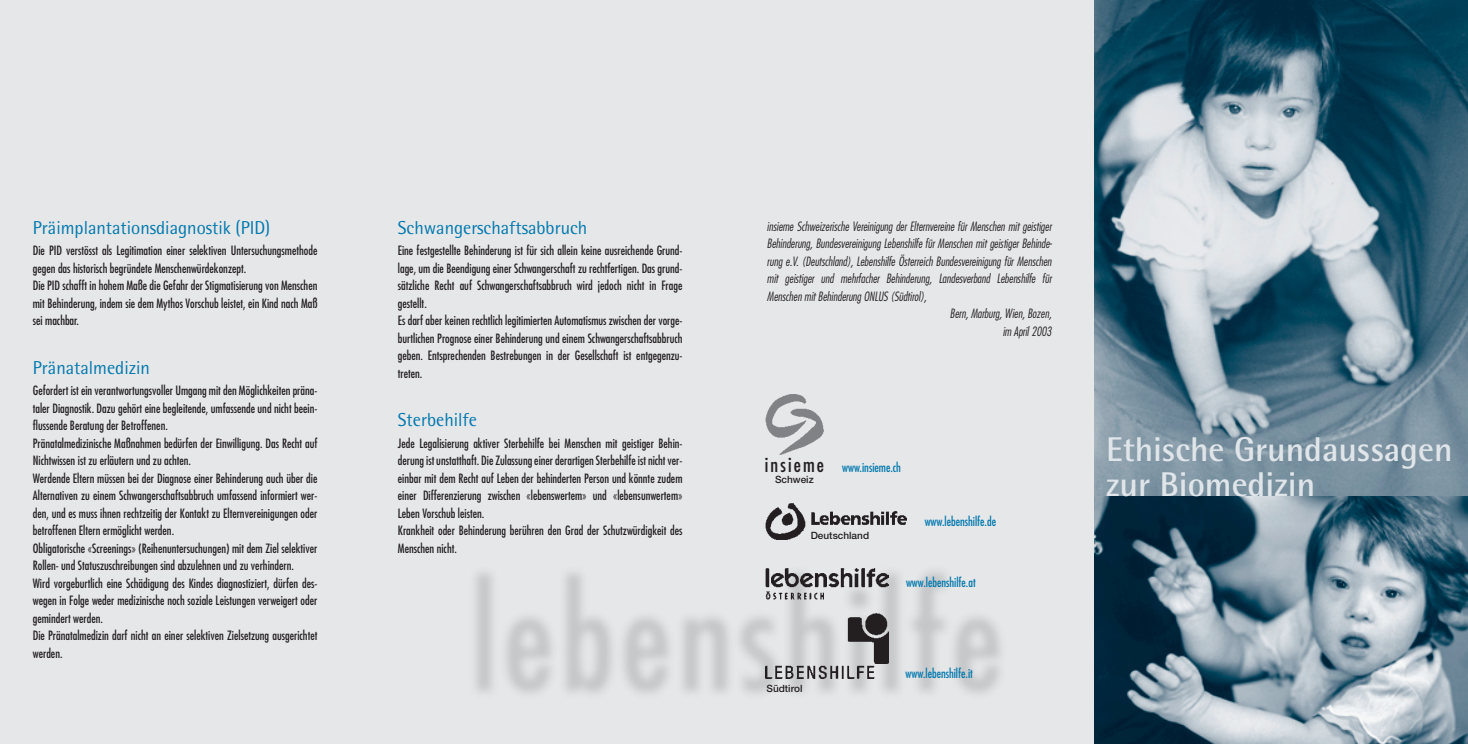
<style>
.page{position:relative;width:1468px;height:744px;background:#fff}
.page>*{position:absolute;margin:0;border:0;box-sizing:border-box;transform-origin:0 0}
.t1{font:700 34.38px/35px "Rotis Semi Sans";color:#e0e5e9}
.t2{font:condensed 19.88px "Futura";letter-spacing:.105em;color:#231f20}
.t3{font:18.75px "Rotis Semi Sans";color:#0078ae}
.t4{font:condensed 12.5px/17.5px "Futura";color:#231f20}
.t5{font:italic 300 condensed 12.5px "Futura";color:#231f20}
.t6{font:condensed 12.5px "Futura";color:#0078ae}
.t7{font:500 10px "Helvetica Neue";color:#231f20}
</style>
<div class="page">
<div style="left:0;top:0;width:1095px;height:744px;background:#e6e7e9"></div>
<img style="left:1095px;top:0;width:372px;height:496px">
<svg style="left:1095px;top:496px;width:372px;height:248px"></svg>
<img style="left:475px;top:571px;width:526px;height:123px">
<img style="left:765px;top:613px;width:123px;height:66px">
<img style="left:765px;top:568px;width:123px;height:36px">
<img style="left:765px;top:503px;width:141px;height:37px">
<img style="left:765px;top:394px;width:59px;height:61px">
<h3 class="t3" style="left:33px;top:221px;width:239px">Präimplantationsdiagnostik (PID)</h3>
<p class="t4" style="left:33px;top:243px;width:286px">Die PID verstösst als Legitimation einer selektiven Untersuchungsmethode gegen das historisch begründete Menschenwürdekonzept.<br>Die PID schafft in hohem Maße die Gefahr der Stigmatisierung von Menschen mit Behinderung, indem sie dem Mythos Vorschub leistet, ein Kind nach Maß sei machbar.</p>
<h3 class="t3" style="left:33px;top:361px;width:119px">Pränatalmedizin</h3>
<p class="t4" style="left:33px;top:383px;width:286px">Gefordert ist ein verantwortungsvoller Umgang mit den Möglichkeiten präna&shy;taler Diagnostik. Dazu gehört eine begleitende, umfassende und nicht beein&shy;flussende Beratung der Betroffenen.<br>Pränatalmedizinische Maßnahmen bedürfen der Einwilligung. Das Recht auf Nichtwissen ist zu erläutern und zu achten.<br>Werdende Eltern müssen bei der Diagnose einer Behinderung auch über die Alternativen zu einem Schwangerschaftsabbruch umfassend informiert wer&shy;den, und es muss ihnen rechtzeitig der Kontakt zu Elternvereinigungen oder betroffenen Eltern ermöglicht werden.<br>Obligatorische «Screenings» (Reihenuntersuchungen) mit dem Ziel selektiver Rollen- und Statuszuschreibungen sind abzulehnen und zu verhindern.<br>Wird vorgeburtlich eine Schädigung des Kindes diagnostiziert, dürfen des&shy;wegen in Folge weder medizinische noch soziale Leistungen verweigert oder gemindert werden.<br>Die Pränatalmedizin darf nicht an einer selektiven Zielsetzung ausgerichtet werden.</p>
<h3 class="t3" style="left:398px;top:221px;width:191px">Schwangerschaftsabbruch</h3>
<p class="t4" style="left:398px;top:243px;width:286px">Eine festgestellte Behinderung ist für sich allein keine ausreichende Grund&shy;lage, um die Beendigung einer Schwangerschaft zu rechtfertigen. Das grund&shy;sätzliche Recht auf Schwangerschaftsabbruch wird jedoch nicht in Frage gestellt.<br>Es darf aber keinen rechtlich legitimierten Automatismus zwischen der vorge&shy;burtlichen Prognose einer Behinderung und einem Schwangerschaftsabbruch geben. Entsprechenden Bestrebungen in der Gesellschaft ist entgegenzu&shy;treten.</p>
<h3 class="t3" style="left:398px;top:413px;width:81px">Sterbehilfe</h3>
<p class="t4" style="left:398px;top:435px;width:286px">Jede Legalisierung aktiver Sterbehilfe bei Menschen mit geistiger Behin&shy;derung ist unstatthaft. Die Zulassung einer derartigen Sterbehilfe ist nicht ver&shy;einbar mit dem Recht auf Leben der behinderten Person und könnte zudem einer Differenzierung zwischen «lebenswertem» und «lebensunwertem» Leben Vorschub leisten.<br>Krankheit oder Behinderung berühren den Grad der Schutzwürdigkeit des Menschen nicht.</p>
<p class="t5" style="left:767px;top:221px;width:286px">insieme Schweizerische Vereinigung der Elternvereine für Menschen mit geistiger</p>
<p class="t5" style="left:767px;top:238px;width:287px">Behinderung, Bundesvereinigung Lebenshilfe für Menschen mit geistiger Behinde-</p>
<p class="t5" style="left:767px;top:256px;width:286px">rung e.V. (Deutschland), Lebenshilfe Österreich Bundesvereinigung für Menschen</p>
<p class="t5" style="left:767px;top:273px;width:286px">mit geistiger und mehrfacher Behinderung, Landesverband Lebenshilfe für</p>
<p class="t5" style="left:767px;top:291px;width:161px">Menschen mit Behinderung ONLUS (Südtirol),</p>
<p class="t5" style="left:950px;top:308px;width:103px">Bern, Marburg, Wien, Bozen,</p>
<p class="t5" style="left:1002px;top:326px;width:50px">im April 2003</p>
<h2 class="t2" style="left:765px;top:456px;width:61px">insieme</h2>
<p class="t7" style="left:775px;top:476px;width:40px">Schweiz</p>
<p class="t6" style="left:842px;top:461px;width:60px">www.insieme.ch</p>
<p class="t7" style="left:810px;top:531px;width:60px">Deutschland</p>
<p class="t6" style="left:924px;top:515px;width:73px">www.lebenshilfe.de</p>
<p class="t6" style="left:906px;top:576px;width:71px">www.lebenshilfe.at</p>
<p class="t7" style="left:766px;top:684px;width:37px">Südtirol</p>
<p class="t6" style="left:905px;top:668px;width:69px">www.lebenshilfe.it</p>
<h1 class="t1" style="left:1106px;top:435px;width:348px">Ethische Grundaussagen zur Biomedizin</h1>
</div>
